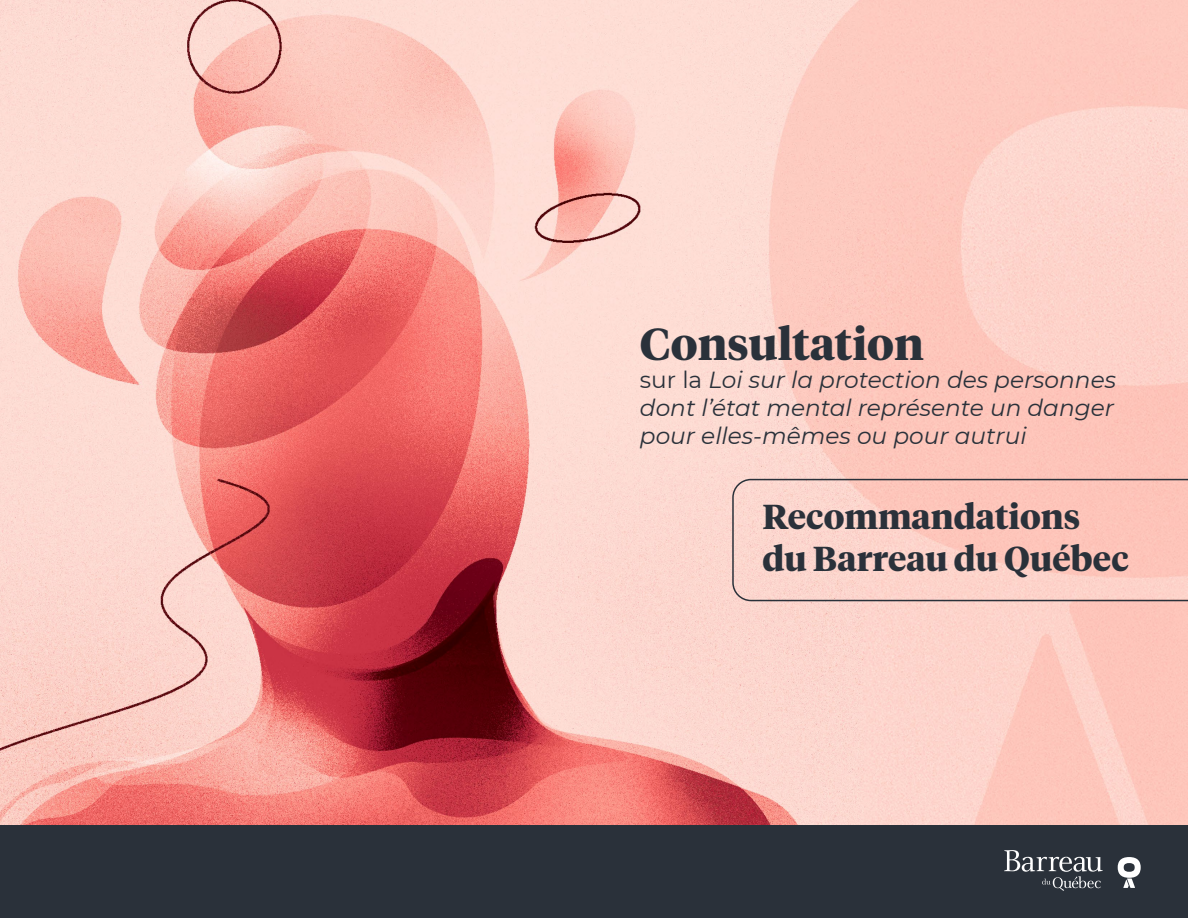
<style>
.page{position:relative;width:1188px;height:918px;background:#fff}
.page>*{position:absolute;margin:0;border:0;box-sizing:border-box;transform-origin:0 0}
.t1{font:700 44.7px "Tiempos Headline";color:#2a313a}
.t2{font:700 34.5px "Tiempos Headline";color:#2a313a}
.t3{font:italic 23.25px/27.9px "Montserrat";color:#2a313a;text-align:justify}
.s1{font-style:normal}
</style>
<div class="page">
<img style="left:0;top:0;width:1188px;height:825px">
<div style="left:0;top:825px;width:1188px;height:93px;background:#2a313a"></div>
<svg style="left:1004px;top:850px;width:99px;height:41px"></svg>
<svg style="left:1118px;top:857px;width:23px;height:31px"></svg>
<svg style="left:732px;top:479px;width:456px;height:122px"></svg>
<p class="t1" style="left:640px;top:313px;width:285px">Consultation</p>
<p class="t3" style="left:640px;top:365px;width:478px"><span class="s1">sur la</span> Loi sur la protection des personnes dont l’état mental représente un danger pour elles-mêmes ou pour autrui</p>
<p class="t2" style="left:762px;top:493px;width:319px">Recommandations</p>
<p class="t2" style="left:762px;top:534px;width:368px">du Barreau du Québec</p>
</div>
